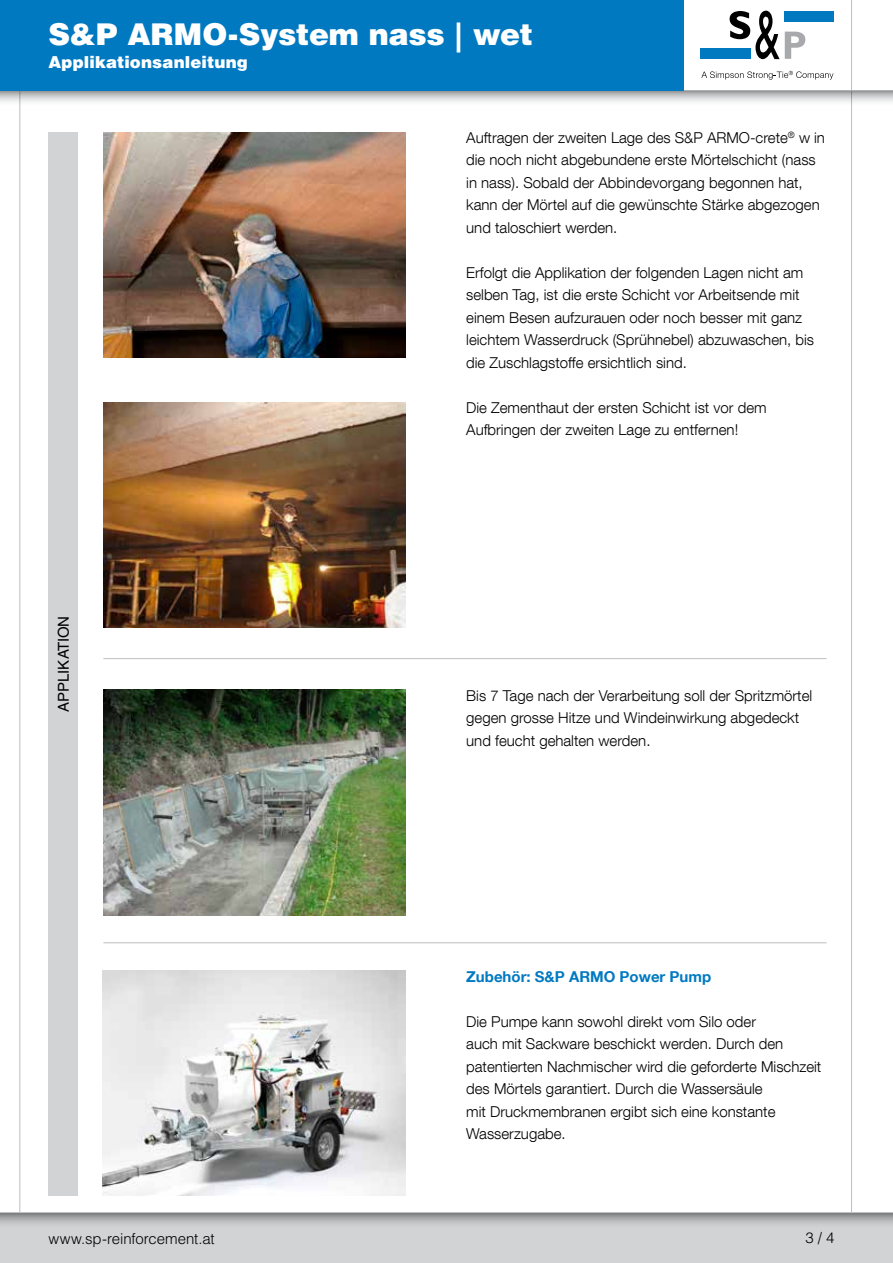
<style>
.page{position:relative;width:893px;height:1263px;background:#fff}
.page>*{position:absolute;margin:0;border:0;box-sizing:border-box;transform-origin:0 0}
.t1{font:900 30px "Helvetica LT Std";letter-spacing:-.005em;color:#fff}
.t2{font:900 16.5px "Helvetica LT Std";letter-spacing:.005em;color:#fff}
.t3{font:300 15px/22.5px "Helvetica Neue LT Com";color:#000}
.t4{font:300 15px "Helvetica LT Std";letter-spacing:-.005em;color:#000}
.t5{font:700 15px "Helvetica Neue LT Com";color:#0079c1}
.t6{font:15px "Helvetica LT Std";letter-spacing:-.01em;color:#000}
</style>
<div class="page">
<hr style="left:19px;top:0;width:1px;height:1263px;background:#bcbec0">
<hr style="left:851px;top:0;width:1px;height:1263px;background:#bcbec0">
<svg style="left:0;top:91px;width:893px;height:15px"></svg>
<div style="left:0;top:1212px;width:893px;height:51px;background:#d1d3d4"></div>
<svg style="left:0;top:1213px;width:893px;height:11px"></svg>
<hr style="left:0;top:1212px;width:893px;height:1px;background:#bcbec0">
<hr style="left:0;top:90px;width:893px;height:1px;background:#bcbec0">
<div style="left:0;top:0;width:683px;height:91px;background:#0079c1"></div>
<div style="left:700px;top:48px;width:51px;height:11px;background:#0079c1"></div>
<div style="left:784px;top:11px;width:50px;height:10px;background:#0079c1"></div>
<svg style="left:730px;top:11px;width:75px;height:48px"></svg>
<svg style="left:701px;top:71px;width:132px;height:9px"></svg>
<div style="left:48px;top:132px;width:30px;height:1063px;background:#d1d3d4"></div>
<img style="left:103px;top:132px;width:303px;height:225px">
<img style="left:103px;top:402px;width:303px;height:225px">
<img style="left:103px;top:690px;width:302px;height:225px">
<img style="left:103px;top:970px;width:302px;height:225px">
<hr style="left:103px;top:942px;width:723px;height:1px;background:#bcbec0">
<hr style="left:103px;top:658px;width:723px;height:1px;background:#bcbec0">
<h1 class="t1" style="left:48px;top:15px;width:486px">S&amp;P ARMO-System nass | wet</h1>
<p class="t2" style="left:48px;top:51px;width:201px">Applikationsanleitung</p>
<p class="t6" style="left:55px;top:712px;width:97px;rotate:-90deg">APPLIKATION</p>
<p class="t4" style="left:48px;top:1230px;width:168px">www.sp-reinforcement.at</p>
<p class="t3" style="left:466px;top:126px;width:360px">Auftragen der zweiten Lage des S&amp;P ARMO-crete<sup>®</sup> w in die noch nicht abgebundene erste Mörtelschicht (nass in nass). Sobald der Abbindevorgang begonnen hat, kann der Mörtel auf die gewünschte Stärke abgezogen und taloschiert werden.</p>
<p class="t3" style="left:466px;top:261px;width:349px">Erfolgt die Applikation der folgenden Lagen nicht am selben Tag, ist die erste Schicht vor Arbeitsende mit einem Besen aufzurauen oder noch besser mit ganz leichtem Wasserdruck (Sprühnebel) abzuwaschen, bis die Zuschlagstoffe ersichtlich sind.</p>
<p class="t3" style="left:466px;top:396px;width:302px">Die Zementhaut der ersten Schicht ist vor dem<br>Aufbringen der zweiten Lage zu entfernen!</p>
<p class="t3" style="left:466px;top:684px;width:347px">Bis 7 Tage nach der Verarbeitung soll der Spritzmörtel gegen grosse Hitze und Windeinwirkung abgedeckt und feucht gehalten werden.</p>
<p class="t5" style="left:466px;top:967px;width:247px">Zubehör: S&amp;P ARMO Power Pump</p>
<p class="t3" style="left:466px;top:1010px;width:357px">Die Pumpe kann sowohl direkt vom Silo oder<br>auch mit Sackware beschickt werden. Durch den patentierten Nachmischer wird die geforderte Mischzeit des Mörtels garantiert. Durch die Wassersäule<br>mit Druckmembranen ergibt sich eine konstante Wasserzugabe.</p>
<p class="t4" style="left:805px;top:1228px;width:31px">3 / 4</p>
</div>
